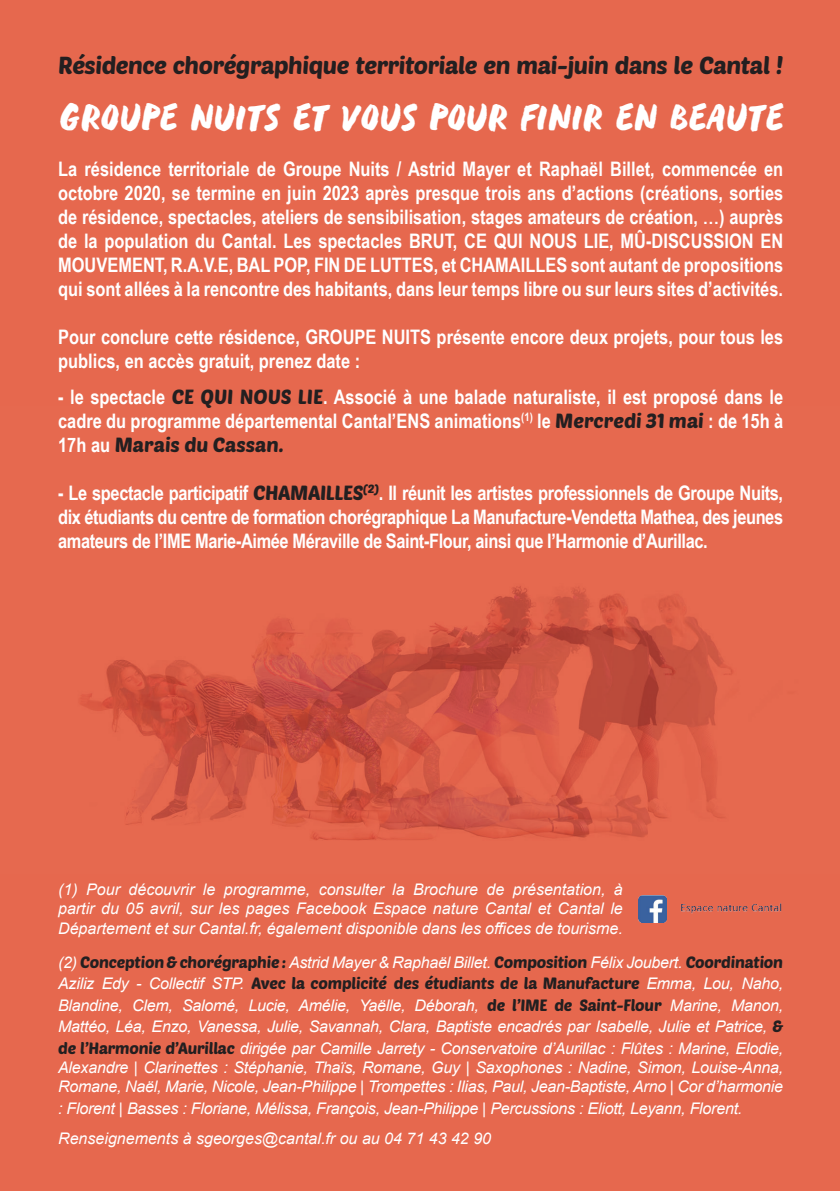
<style>
.page{position:relative;width:840px;height:1191px;background:#fff}
.page>*{position:absolute;margin:0;border:0;box-sizing:border-box;transform-origin:0 0}
.t1{font:38px "Heavy Trip";color:#fff}
.t2{font:24px "Poetsen One";letter-spacing:-.02em;color:#231f20}
.t3{font:700 20px/24px "Arial Narrow";color:#fff;text-align:justify}
.t4{font:20px "Poetsen One";color:#231f20}
.t5{font:italic 16px/19.2px "Arial";letter-spacing:-.015em;color:#fff;text-align:justify}
.t6{font:16px/21.6px "Poetsen One";letter-spacing:-.015em;color:#231f20}
.s1{font-family:"Poetsen One";font-weight:400;color:#231f20}
.s2{font-family:"Arial Narrow";font-weight:700;color:#fff}
.s3{font-family:"Arial";font-style:italic;color:#fff}
.s4{font-family:"Poetsen One";font-style:normal;color:#231f20}
</style>
<div class="page">
<div style="left:0;top:0;width:839px;height:1191px;background:#e6684e"></div>
<img style="left:80px;top:586px;width:653px;height:254px">
<img style="left:681px;top:904px;width:92px;height:10px">
<img style="left:773px;top:903px;width:9px;height:9px">
<img style="left:638px;top:895px;width:27px;height:27px">
<p class="t2" style="left:58px;top:50px;width:726px">Résidence chorégraphique territoriale en mai-juin dans le Cantal !</p>
<h1 class="t1" style="left:58px;top:100px;width:726px">GROUPE NUITS ET VOUS POUR FINIR EN BEAUTE</h1>
<p class="t3" style="left:58px;top:156px;width:726px">La résidence territoriale de Groupe Nuits / Astrid Mayer et Raphaël Billet, commencée en octobre 2020, se termine en juin 2023 après presque trois ans d’actions (créations, sorties de résidence, spectacles, ateliers de sensibilisation, stages amateurs de création, …) auprès de la population du Cantal. Les spectacles BRUT, CE QUI NOUS LIE, MÛ-DISCUSSION EN MOUVEMENT, R.A.V.E, BAL POP, FIN DE LUTTES, et CHAMAILLES sont autant de propositions qui sont allées à la rencontre des habitants, dans leur temps libre ou sur leurs sites d’activités.</p>
<p class="t3" style="left:58px;top:324px;width:726px">Pour conclure cette résidence, GROUPE NUITS présente encore deux projets, pour tous les publics, en accès gratuit, prenez date :</p>
<p class="t3" style="left:58px;top:384px;width:726px">- le spectacle <span class="s1">CE QUI NOUS LIE</span>. Associé à une balade naturaliste, il est proposé dans le cadre du programme départemental Cantal’ENS animations<sup>(1)</sup> le <span class="s1">Mercredi 31 mai</span> : de 15h à</p>
<p class="t4" style="left:58px;top:432px;width:227px"><span class="s2">17h au</span> Marais du Cassan.</p>
<p class="t3" style="left:58px;top:480px;width:726px">- Le spectacle participatif <span class="s1">CHAMAILLES</span><sup>(2)</sup>. Il réunit les artistes professionnels de Groupe Nuits, dix étudiants du centre de formation chorégraphique La Manufacture-Vendetta Mathea, des jeunes amateurs de l’IME Marie-Aimée Méraville de Saint-Flour, ainsi que l’Harmonie d’Aurillac.</p>
<p class="t5" style="left:58px;top:880px;width:566px">(1) Pour découvrir le programme, consulter la Brochure de présentation, à partir du 05 avril, sur les pages Facebook Espace nature Cantal et Cantal le Département et sur Cantal.fr, également disponible dans les offices de tourisme.</p>
<p class="t6" style="left:58px;top:950px;width:726px"><span class="s3">(2)</span> Conception &amp; chorégraphie : <span class="s3">Astrid Mayer &amp; Raphaël Billet.</span> Composition <span class="s3">Félix Joubert.</span> Coordination<br><span class="s3">Aziliz Edy - Collectif STP.</span> Avec la complicité des étudiants de la Manufacture <span class="s3">Emma, Lou, Naho,</span></p>
<p class="t5" style="left:58px;top:994px;width:726px;line-height:21.6px">Blandine, Clem, Salomé, Lucie, Amélie, Yaëlle, Déborah, <span class="s4">de l’IME de Saint-Flour</span> Marine, Manon, Mattéo, Léa, Enzo, Vanessa, Julie, Savannah, Clara, Baptiste encadrés par Isabelle, Julie et Patrice, <span class="s4">&amp; de l’Harmonie d’Aurillac</span> dirigée par Camille Jarrety - Conservatoire d’Aurillac : Flûtes : Marine, Elodie,</p>
<p class="t5" style="left:58px;top:1058px;width:726px">Alexandre | Clarinettes : Stéphanie, Thaïs, Romane, Guy | Saxophones : Nadine, Simon, Louise-Anna,<br>Romane, Naël, Marie, Nicole, Jean-Philippe | Trompettes : Ilias, Paul, Jean-Baptiste, Arno | Cor d’harmonie</p>
<p class="t5" style="left:58px;top:1093px;width:685px;line-height:30px">: Florent | Basses : Floriane, Mélissa, François, Jean-Philippe | Percussions : Eliott, Leyann, Florent.<br>Renseignements à sgeorges@cantal.fr ou au 04 71 43 42 90</p>
</div>
